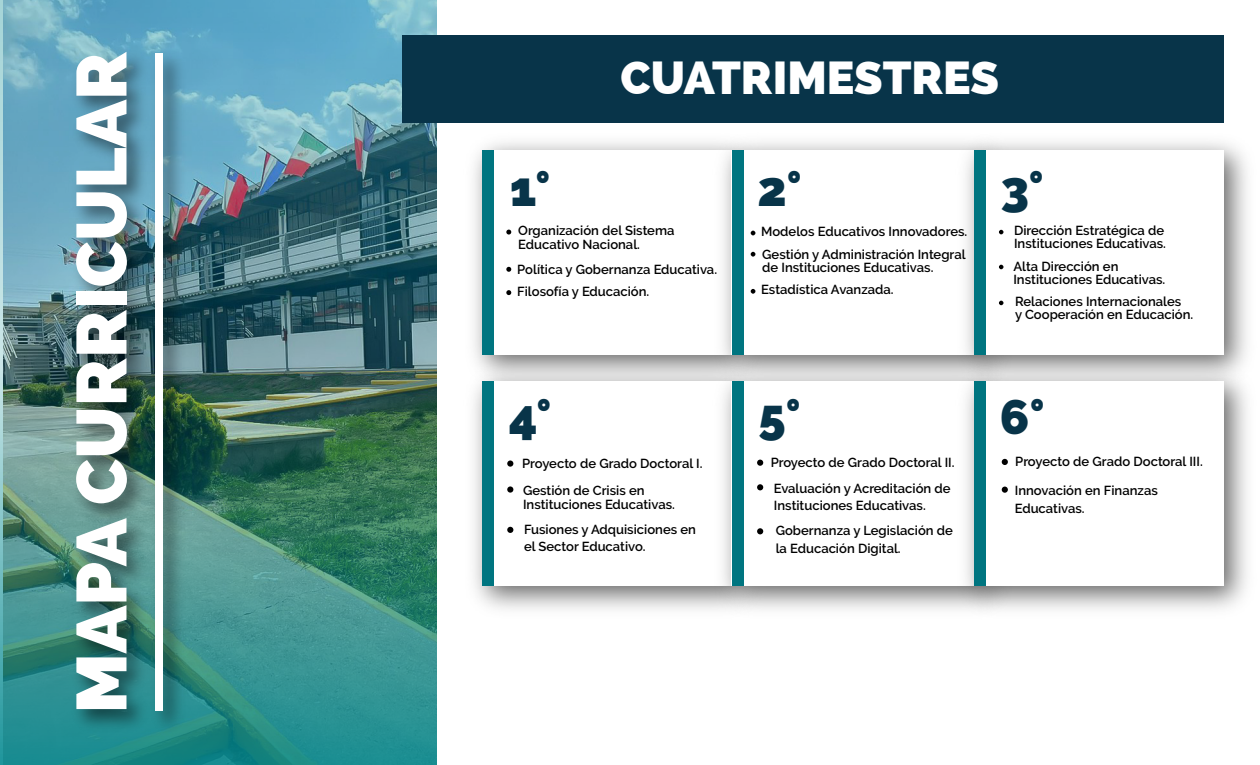
<style>
.page{position:relative;width:1260px;height:765px;background:#fff}
.page>*{position:absolute;margin:0;border:0;box-sizing:border-box;transform-origin:0 0}
.t1{font:800 70.5px "Raleway";color:#fff}
.t2{font:800 48.88px "Raleway";color:#083449}
.t3{font:800 46.25px "Raleway";color:#fff}
.t4{font:600 13px/13px "Raleway";color:#000}
</style>
<div class="page">
<img style="left:0;top:0;width:436px;height:765px">
<div style="left:482px;top:150px;width:12px;height:205px;background:#007580"></div>
<div style="left:732px;top:150px;width:249px;height:205px;background:#fff"></div>
<div style="left:732px;top:150px;width:12px;height:205px;background:#007580"></div>
<div style="left:974px;top:150px;width:12px;height:205px;background:#007580"></div>
<img style="left:470px;top:357px;width:237px;height:253px">
<div style="left:482px;top:382px;width:250px;height:204px;background:#fff"></div>
<div style="left:482px;top:382px;width:12px;height:204px;background:#007580"></div>
<img style="left:707px;top:357px;width:242px;height:253px">
<div style="left:732px;top:382px;width:249px;height:204px;background:#fff"></div>
<div style="left:732px;top:382px;width:12px;height:204px;background:#007580"></div>
<img style="left:949px;top:357px;width:301px;height:254px">
<div style="left:974px;top:382px;width:250px;height:204px;background:#fff"></div>
<div style="left:974px;top:382px;width:12px;height:204px;background:#007580"></div>
<div style="left:403px;top:35px;width:821px;height:87px;background:#083449"></div>
<img style="left:56px;top:42px;width:134px;height:699px">
<div style="left:155px;top:54px;width:7px;height:657px;background:#fff"></div>
<svg style="left:751px;top:231px;width:4px;height:4px"></svg>
<svg style="left:751px;top:252px;width:4px;height:5px"></svg>
<svg style="left:751px;top:289px;width:4px;height:5px"></svg>
<svg style="left:506px;top:230px;width:5px;height:5px"></svg>
<svg style="left:506px;top:267px;width:5px;height:5px"></svg>
<svg style="left:506px;top:290px;width:5px;height:5px"></svg>
<svg style="left:757px;top:460px;width:6px;height:6px"></svg>
<svg style="left:757px;top:484px;width:6px;height:6px"></svg>
<svg style="left:757px;top:528px;width:6px;height:6px"></svg>
<svg style="left:1002px;top:459px;width:6px;height:6px"></svg>
<svg style="left:1002px;top:487px;width:6px;height:6px"></svg>
<svg style="left:999px;top:230px;width:4px;height:4px"></svg>
<svg style="left:999px;top:265px;width:4px;height:4px"></svg>
<svg style="left:999px;top:301px;width:4px;height:4px"></svg>
<div style="left:507px;top:460px;width:6px;height:7px;background:#000;border-radius:50%"></div>
<div style="left:507px;top:486px;width:6px;height:7px;background:#000;border-radius:50%"></div>
<svg style="left:507px;top:527px;width:6px;height:6px"></svg>
<h1 class="t1" style="left:61px;top:713px;width:663px;rotate:-90deg">MAPA CURRICULAR</h1>
<h3 class="t3" style="left:621px;top:51px;width:380px">CUATRIMESTRES</h3>
<h2 class="t2" style="left:510px;top:160px;width:42px">1°</h2>
<h2 class="t2" style="left:758px;top:160px;width:46px">2°</h2>
<h2 class="t2" style="left:1001px;top:160px;width:44px">3°</h2>
<p class="t4" style="left:518px;top:224px;width:158px;line-height:14px">Organización del Sistema<br>Educativo Nacional.</p>
<p class="t4" style="left:517px;top:258px;width:201px;line-height:22.1px">Política y Gobernanza Educativa.<br>Filosofía y Educación.</p>
<p class="t4" style="left:761px;top:220px;width:208px;line-height:22.4px">Modelos Educativos Innovadores.<br>Gestión y Administración Integral</p>
<p class="t4" style="left:761px;top:256px;width:174px;line-height:22.4px">de Instituciones Educativas.<br>Estadística Avanzada.</p>
<p class="t4" style="left:1014px;top:224px;width:153px">Dirección Estratégica de<br>Instituciones Educativas.</p>
<p class="t4" style="left:1013px;top:260px;width:153px">Alta Dirección en<br>Instituciones Educativas.</p>
<p class="t4" style="left:1015px;top:295px;width:180px">Relaciones Internacionales<br>y Cooperación en Educación.</p>
<h2 class="t2" style="left:509px;top:389px;width:44px">4°</h2>
<h2 class="t2" style="left:759px;top:389px;width:44px">5°</h2>
<h2 class="t2" style="left:1000px;top:389px;width:46px">6°</h2>
<p class="t4" style="left:522px;top:449px;width:182px;line-height:27.5px">Proyecto de Grado Doctoral I.<br>Gestión de Crisis en</p>
<p class="t4" style="left:523px;top:492px;width:174px;line-height:25px">Instituciones Educativas.<br>Fusiones y Adquisiciones en</p>
<p class="t4" style="left:524px;top:540px;width:123px">el Sector Educativo.</p>
<p class="t4" style="left:771px;top:449px;width:185px;line-height:26.2px">Proyecto de Grado Doctoral II.<br>Evaluación y Acreditación de</p>
<p class="t4" style="left:774px;top:493px;width:181px;line-height:25px">Instituciones Educativas.<br>Gobernanza y Legislación de</p>
<p class="t4" style="left:776px;top:542px;width:127px">la Educación Digital.</p>
<p class="t4" style="left:1015px;top:455px;width:189px">Proyecto de Grado Doctoral III.</p>
<p class="t4" style="left:1015px;top:482px;width:145px;line-height:17.5px">Innovación en Finanzas<br>Educativas.</p>
</div>
